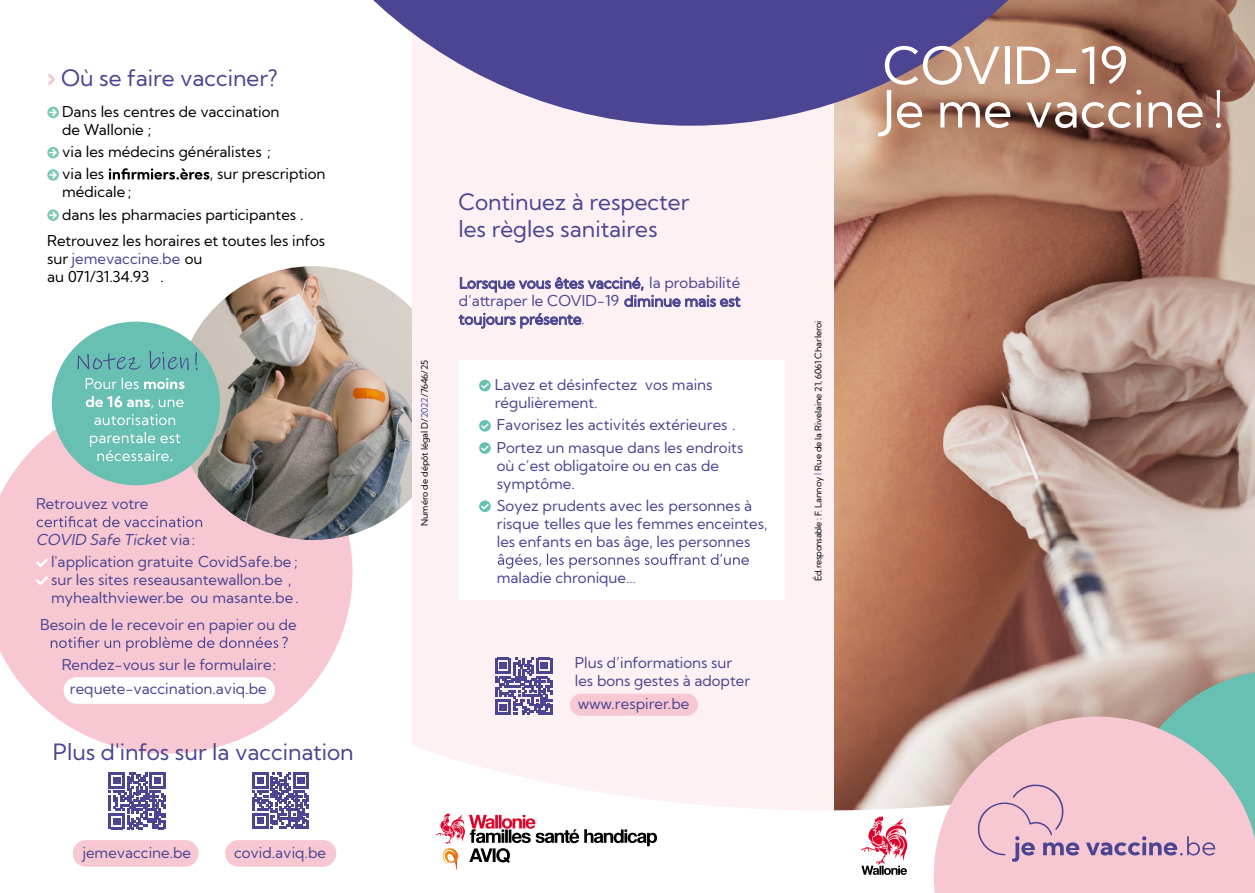
<style>
.page{position:relative;width:1255px;height:893px;background:#fff}
.page>*{position:absolute;margin:0;border:0;box-sizing:border-box;transform-origin:0 0}
.t1{font:51px/43.5px "Kumbh Sans";color:#fff}
.t2{font:22.5px/27px "Kumbh Sans";color:#4b4592}
.t3{font:22.5px "Kumbh Sans";color:#4b4492}
.t4{font:15px/18px "Kumbh Sans";color:#4b4592}
.t5{font:15px/18px "Kumbh Sans";color:#000}
.t6{font:9px "Kumbh Sans";letter-spacing:-.01em;color:#000}
.s1{color:#4b4592}
.s2{font-style:italic}
.s3{color:#4b4492}
</style>
<div class="page">
<svg style="left:0;top:393px;width:352px;height:361px;fill:#f8c8d2"></svg>
<img style="left:833px;top:0;width:421px;height:746px">
<img style="left:176px;top:266px;width:274px;height:274px;border-radius:137px">
<div style="left:412px;top:0;width:421px;height:893px;background:#fdf1f3"></div>
<div style="left:460px;top:360px;width:325px;height:239px;background:#fff"></div>
<div style="left:52px;top:322px;width:168px;height:163px;background:#68c0b2;border-radius:50%"></div>
<svg style="left:77px;top:351px;width:121px;height:19px"></svg>
<svg style="left:90px;top:432px;width:90px;height:29px"></svg>
<svg style="left:86px;top:396px;width:97px;height:29px"></svg>
<svg style="left:86px;top:378px;width:98px;height:11px"></svg>
<svg style="left:412px;top:746px;width:521px;height:147px;fill:#fff"></svg>
<svg style="left:861px;top:816px;width:46px;height:59px"></svg>
<svg style="left:933px;top:716px;width:152px;height:177px;background:#eec7cb"></svg>
<svg style="left:976px;top:784px;width:103px;height:78px;background:#e6bacb"></svg>
<svg style="left:1085px;top:669px;width:169px;height:224px;background:#d1bdc1"></svg>
<svg style="left:460px;top:277px;width:280px;height:30px"></svg>
<svg style="left:459px;top:313px;width:122px;height:16px"></svg>
<div style="left:570px;top:694px;width:128px;height:22px;background:#f8c8d2;border-radius:11px"></div>
<svg style="left:495px;top:658px;width:57px;height:57px"></svg>
<svg style="left:436px;top:813px;width:221px;height:56px"></svg>
<svg style="left:373px;top:0;width:783px;height:126px;background:#806e91"></svg>
<svg style="left:252px;top:772px;width:57px;height:57px"></svg>
<div style="left:225px;top:840px;width:111px;height:27px;background:#f8c8d2;border-radius:13px"></div>
<svg style="left:109px;top:772px;width:57px;height:57px"></svg>
<div style="left:73px;top:840px;width:126px;height:27px;background:#f8c8d2;border-radius:13px"></div>
<div style="left:64px;top:677px;width:211px;height:27px;background:#fff;border-radius:13px"></div>
<svg style="left:48px;top:74px;width:7px;height:11px"></svg>
<svg style="left:47px;top:107px;width:12px;height:11px"></svg>
<svg style="left:47px;top:147px;width:12px;height:11px"></svg>
<svg style="left:47px;top:169px;width:12px;height:12px"></svg>
<svg style="left:109px;top:168px;width:100px;height:12px"></svg>
<svg style="left:47px;top:209px;width:12px;height:12px"></svg>
<svg style="left:479px;top:380px;width:12px;height:11px"></svg>
<svg style="left:479px;top:420px;width:12px;height:12px"></svg>
<svg style="left:479px;top:442px;width:12px;height:12px"></svg>
<svg style="left:479px;top:500px;width:12px;height:12px"></svg>
<svg style="left:497px;top:553px;width:252px;height:16px"></svg>
<svg style="left:37px;top:516px;width:165px;height:11px;background:#cea8c2"></svg>
<svg style="left:36px;top:558px;width:12px;height:9px"></svg>
<svg style="left:36px;top:576px;width:12px;height:9px"></svg>
<svg style="left:51px;top:637px;width:237px;height:14px;background:#d6aec5"></svg>
<h2 class="t3" style="left:61px;top:64px;width:218px">Où se faire vacciner?</h2>
<p class="t5" style="left:62px;top:102px;width:219px">Dans les centres de vaccination de Wallonie ;</p>
<p class="t5" style="left:62px;top:141px;width:210px;line-height:22.2px">via les médecins généralistes ; via les</p>
<p class="t5" style="left:210px;top:165px;width:117px">, sur prescription</p>
<p class="t5" style="left:62px;top:181px;width:243px;line-height:22.2px">médicale ;<br>dans les pharmacies participantes .</p>
<p class="t5" style="left:47px;top:232px;width:279px">Retrouvez les horaires et toutes les infos sur <span class="s1">jemevaccine.be</span> ou<br>au 071/31.34.93 .</p>
<p class="t4" style="left:36px;top:495px;width:114px">Retrouvez votre</p>
<p class="t4" style="left:51px;top:528px;width:248px;line-height:22.2px;text-indent:-15px"><span class="s2">COVID Safe Ticket</span>v i a :<br>l'application gratuite CovidSafe.be ;</p>
<p class="t4" style="left:51px;top:571px;width:249px">sur les sites reseausantewallon.be , myhealthviewer.be ou masante.be .</p>
<p class="t4" style="left:40px;top:615px;width:258px">Besoin de le recevoir en papier ou de</p>
<p class="t4" style="left:62px;top:656px;width:216px">Rendez-vous sur le formulaire:</p>
<p class="t4" style="left:70px;top:680px;width:198px">requete-vaccination.aviq.be</p>
<h2 class="t2" style="left:53px;top:738px;width:302px">Plus d'infos sur la vaccination</h2>
<p class="t4" style="left:82px;top:844px;width:110px">jemevaccine.be</p>
<p class="t4" style="left:234px;top:844px;width:93px">covid.aviq.be</p>
<p class="t6" style="left:419px;top:526px;width:167px;rotate:-90deg">Numéro de dépôt légal D/<span class="s1">2022</span>/7646/25</p>
<h2 class="t2" style="left:458px;top:189px;width:232px">Continuez à respecter les règles sanitaires</h2>
<p class="t4" style="left:459px;top:274px;width:283px;text-align:justify">Lorsque vous êtes vacciné, la probabilité d’attraper le COVID-19 diminue mais est toujours présente.</p>
<p class="t4" style="left:495px;top:376px;width:219px">Lavez et désinfectez vos mains régulièrement.</p>
<p class="t4" style="left:497px;top:414px;width:248px;line-height:22.2px">Favorisez les activités extérieures .<br>Portez un masque dans les endroits</p>
<p class="t4" style="left:497px;top:456px;width:224px">où c’est obligatoire ou en cas de symptôme.</p>
<p class="t4" style="left:497px;top:496px;width:272px">Soyez prudents avec les personnes à risque telles que les femmes enceintes, les enfants en bas âge, les personnes</p>
<p class="t4" style="left:497px;top:568px;width:140px">maladie chronique…</p>
<p class="t4" style="left:575px;top:654px;width:177px">Plus d’informations sur les bons gestes à adopter</p>
<p class="t4" style="left:578px;top:694px;width:113px">www.respirer.be</p>
<p class="t6" style="left:812px;top:581px;width:262px;rotate:-90deg">Éd. responsable : F. Lannoy <span class="s3">|</span> Rue de la Rivelaine 21, 6061 Charleroi</p>
<h1 class="t1" style="left:882px;top:44px;width:343px">COVID-19<br>Je me vaccine !</h1>
</div>
